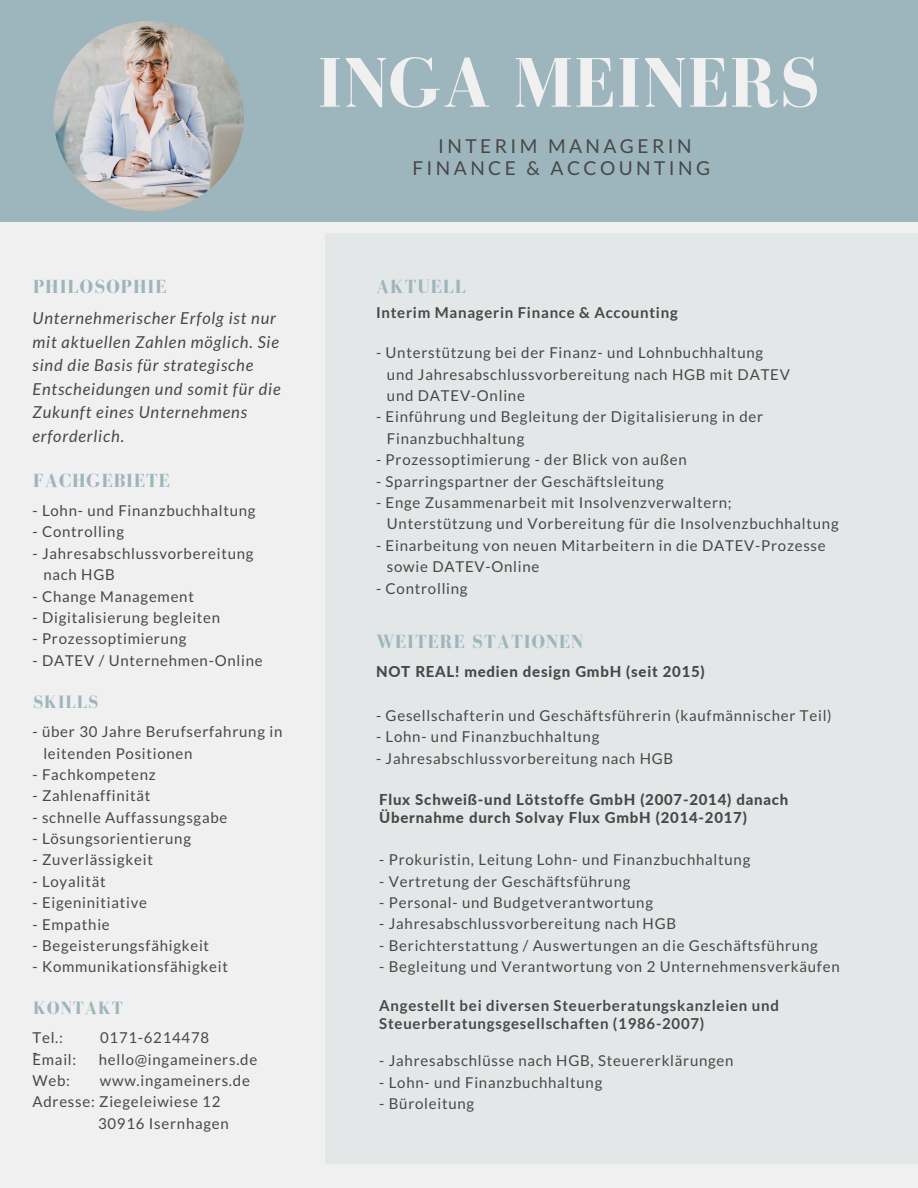
<style>
.page{position:relative;width:918px;height:1188px;background:#f1f0f0}
.page>*{position:absolute;margin:0;border:0;box-sizing:border-box;transform-origin:0 0}
.t1{font:700 72.15px "Bodoni FLF";letter-spacing:.015em;color:#f1f0f0}
.t2{font:700 19.5px "Bodoni FLF";letter-spacing:.05em;color:#9db6bd}
.t3{font:19.2px "Lato";letter-spacing:.18em;color:#484848}
.t4{font:700 18.3px "Bodoni FLF";letter-spacing:.05em;color:#9db6bd}
.t5{font:italic 16.5px/23.7px "Lato";letter-spacing:.05em;color:#484848}
.t6{font:15px "Lato";letter-spacing:.05em;color:#484848}
.t7{font:700 15px/18px "Lato";letter-spacing:.05em;color:#484848}
.t8{font:800 15px/18px "Lato";letter-spacing:.05em;color:#484848}
</style>
<div class="page">
<div style="left:325px;top:233px;width:593px;height:931px;background:#e4e7e8"></div>
<div style="left:0;top:0;width:918px;height:222px;background:#9db6bd"></div>
<img style="left:54px;top:21px;width:190px;height:190px;border-radius:50%">
<p class="t1" style="left:317px;top:44px;width:504px">INGA MEINERS</p>
<p class="t3" style="left:438px;top:134px;width:255px">INTERIM MANAGERIN</p>
<p class="t3" style="left:412px;top:156px;width:299px">FINANCE &amp; ACCOUNTING</p>
<p class="t2" style="left:33px;top:276px;width:135px">PHILOSOPHIE</p>
<p class="t5" style="left:32px;top:306px;width:250px">Unternehmerischer Erfolg ist nur mit aktuellen Zahlen möglich. Sie sind die Basis für strategische<br>Entscheidungen und somit für die<br>Zukunft eines Unternehmens erforderlich.</p>
<p class="t2" style="left:33px;top:470px;width:138px">FACHGEBIETE</p>
<p class="t6" style="left:32px;top:501px;width:225px">- Lohn- und Finanzbuchhaltung</p>
<p class="t6" style="left:32px;top:523px;width:93px">- Controlling</p>
<p class="t6" style="left:32px;top:544px;width:223px">- Jahresabschlussvorbereitung</p>
<p class="t6" style="left:43px;top:565px;width:73px">nach HGB</p>
<p class="t6" style="left:32px;top:587px;width:163px">- Change Management</p>
<p class="t6" style="left:32px;top:608px;width:189px">- Digitalisierung begleiten</p>
<p class="t6" style="left:32px;top:629px;width:156px">- Prozessoptimierung</p>
<p class="t6" style="left:32px;top:651px;width:232px">- DATEV / Unternehmen-Online</p>
<p class="t4" style="left:33px;top:692px;width:67px">SKILLS</p>
<p class="t6" style="left:32px;top:722px;width:251px">- über 30 Jahre Berufserfahrung in</p>
<p class="t6" style="left:43px;top:744px;width:151px">leitenden Positionen</p>
<p class="t6" style="left:32px;top:765px;width:125px">- Fachkompetenz</p>
<p class="t6" style="left:32px;top:786px;width:119px">- Zahlenaffinität</p>
<p class="t6" style="left:32px;top:808px;width:196px">- schnelle Auffassungsgabe</p>
<p class="t6" style="left:32px;top:829px;width:160px">- Lösungsorientierung</p>
<p class="t6" style="left:32px;top:851px;width:122px">- Zuverlässigkeit</p>
<p class="t6" style="left:32px;top:872px;width:75px">- Loyalität</p>
<p class="t6" style="left:32px;top:893px;width:116px">- Eigeninitiative</p>
<p class="t6" style="left:32px;top:915px;width:79px">- Empathie</p>
<p class="t6" style="left:32px;top:936px;width:178px">- Begeisterungsfähigkeit</p>
<p class="t6" style="left:32px;top:957px;width:197px">- Kommunikationsfähigkeit</p>
<p class="t4" style="left:33px;top:998px;width:91px">KONTAKT</p>
<p class="t6" style="left:32px;top:1028px;width:32px">Tel.:</p>
<p class="t6" style="left:100px;top:1028px;width:111px">0171-6214478</p>
<p class="t6" style="left:32px;top:1050px;width:45px">Email:</p>
<p class="t6" style="left:99px;top:1050px;width:160px">hello@ingameiners.de</p>
<p class="t6" style="left:32px;top:1071px;width:39px">Web:</p>
<p class="t6" style="left:100px;top:1071px;width:151px">www.ingameiners.de</p>
<p class="t6" style="left:32px;top:1092px;width:189px">Adresse: Ziegeleiwiese 12</p>
<p class="t6" style="left:98px;top:1114px;width:132px">30916 Isernhagen</p>
<p class="t6" style="left:32px;top:1043px;width:7px">-</p>
<p class="t2" style="left:376px;top:276px;width:92px">AKTUELL</p>
<p class="t7" style="left:376px;top:303px;width:303px">Interim Managerin Finance &amp; Accounting</p>
<p class="t6" style="left:376px;top:343px;width:389px">- Unterstützung bei der Finanz- und Lohnbuchhaltung</p>
<p class="t6" style="left:387px;top:365px;width:405px">und Jahresabschlussvorbereitung nach HGB mit DATEV</p>
<p class="t6" style="left:387px;top:386px;width:139px">und DATEV-Online</p>
<p class="t6" style="left:376px;top:408px;width:389px">- Einführung und Begleitung der Digitalisierung in der</p>
<p class="t6" style="left:387px;top:429px;width:139px">Finanzbuchhaltung</p>
<p class="t6" style="left:376px;top:450px;width:312px">- Prozessoptimierung - der Blick von außen</p>
<p class="t6" style="left:376px;top:472px;width:289px">- Sparringspartner der Geschäftsleitung</p>
<p class="t6" style="left:376px;top:493px;width:357px">- Enge Zusammenarbeit mit Insolvenzverwaltern;</p>
<p class="t6" style="left:387px;top:515px;width:453px">Unterstützung und Vorbereitung für die Insolvenzbuchhaltung</p>
<p class="t6" style="left:376px;top:536px;width:451px">- Einarbeitung von neuen Mitarbeitern in die DATEV-Prozesse</p>
<p class="t6" style="left:387px;top:557px;width:154px">sowie DATEV-Online</p>
<p class="t6" style="left:376px;top:579px;width:93px">- Controlling</p>
<p class="t2" style="left:376px;top:631px;width:209px">WEITERE STATIONEN</p>
<p class="t8" style="left:376px;top:662px;width:330px">NOT REAL! medien design GmbH (seit 2015)</p>
<p class="t6" style="left:376px;top:706px;width:457px">- Gesellschafterin und Geschäftsführerin (kaufmännischer Teil)</p>
<p class="t6" style="left:376px;top:727px;width:225px">- Lohn- und Finanzbuchhaltung</p>
<p class="t6" style="left:376px;top:749px;width:299px">- Jahresabschlussvorbereitung nach HGB</p>
<p class="t8" style="left:379px;top:790px;width:411px">Flux Schweiß-und Lötstoffe GmbH (2007-2014) danach<br>Übernahme durch Solvay Flux GmbH (2014-2017)</p>
<p class="t6" style="left:379px;top:851px;width:373px">- Prokuristin, Leitung Lohn- und Finanzbuchhaltung</p>
<p class="t6" style="left:379px;top:872px;width:253px">- Vertretung der Geschäftsführung</p>
<p class="t6" style="left:379px;top:893px;width:275px">- Personal- und Budgetverantwortung</p>
<p class="t6" style="left:379px;top:915px;width:298px">- Jahresabschlussvorbereitung nach HGB</p>
<p class="t6" style="left:379px;top:936px;width:440px">- Berichterstattung / Auswertungen an die Geschäftsführung</p>
<p class="t6" style="left:379px;top:957px;width:462px">- Begleitung und Verantwortung von 2 Unternehmensverkäufen</p>
<p class="t7" style="left:379px;top:996px;width:401px">Angestellt bei diversen Steuerberatungskanzleien und<br>Steuerberatungsgesellschaften (1986-2007)</p>
<p class="t6" style="left:379px;top:1052px;width:356px">- Jahresabschlüsse nach HGB, Steuererklärungen</p>
<p class="t6" style="left:379px;top:1073px;width:225px">- Lohn- und Finanzbuchhaltung</p>
<p class="t6" style="left:379px;top:1094px;width:96px">- Büroleitung</p>
</div>
